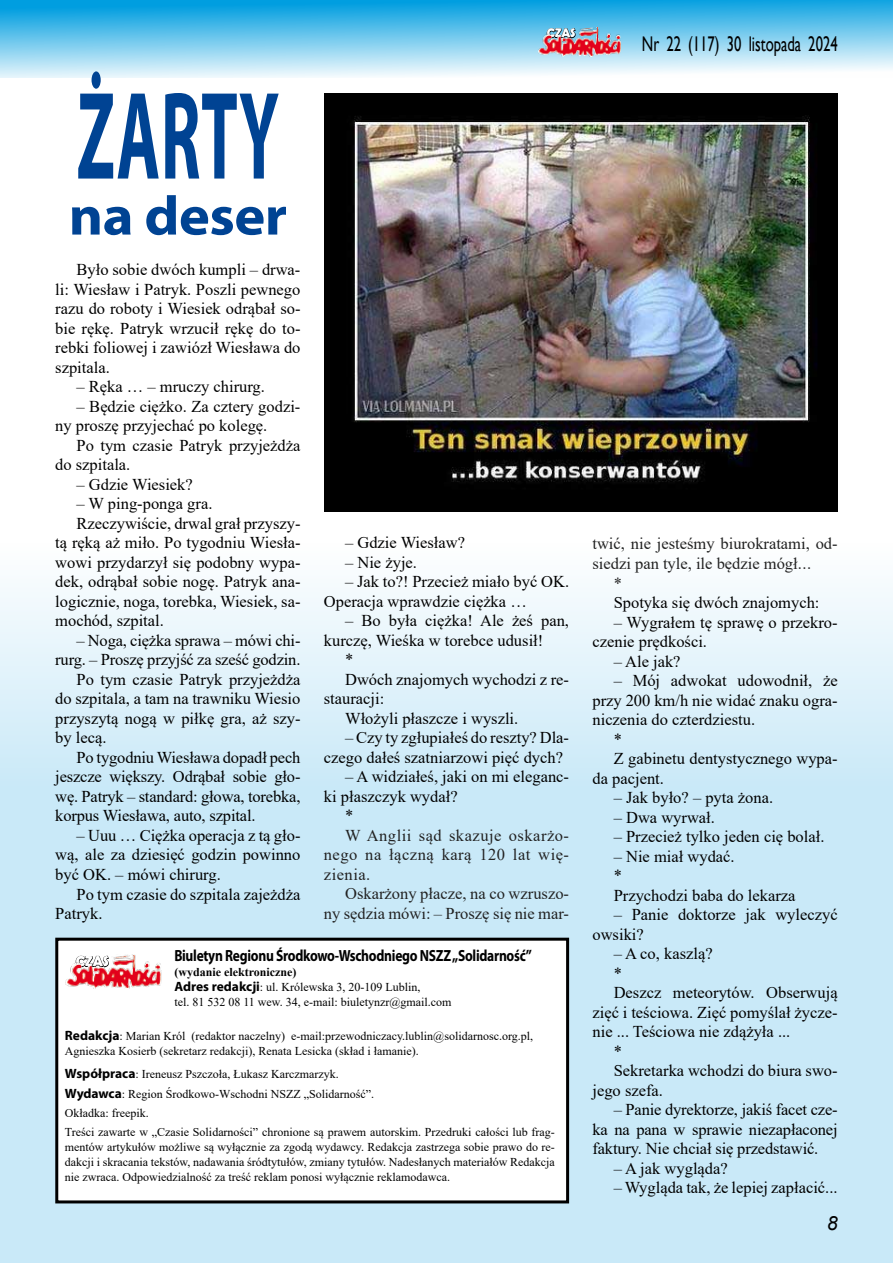
<style>
.page{position:relative;width:893px;height:1263px;background:#fff}
.page>*{position:absolute;margin:0;border:0;box-sizing:border-box;transform-origin:0 0}
.t1{font:700 126px "Myriad Pro";color:#004393;scale:.53 1}
.t2{font:700 55.5px "Myriad Pro";color:#004393;scale:1.06 1}
.t3{font:21.15px "Gill Sans";color:#000;scale:.69 1}
.t4{font:italic 19.5px "Arial";color:#000}
.t5{font:16.5px/19.5px "Times New Roman";color:#000}
.t6{font:16.5px/19.5px "Times New Roman";color:#222;text-align:justify}
.t7{font:700 16.2px "Myriad Pro";letter-spacing:-.02em;color:#000;scale:.83 1}
.t8{font:700 14.4px "Berlin Sans FB Demi";color:#fff}
.t9{font:700 12.6px "Berlin Sans FB Demi";color:#fff}
.t10{font:12px/15px "Times New Roman";color:#000}
.s1{font-weight:700}
.s2{font-family:"Myriad Pro";font-weight:700;font-size:13.5px}
</style>
<div class="page">
<svg style="left:0;top:0;width:893px;height:78px"></svg>
<div style="left:0;top:1039px;width:893px;height:224px;background:#c9e9f8"></div>
<div style="left:0;top:543px;width:893px;height:496px;background:linear-gradient(to bottom,#f1f9fd,#bbe3f6)"></div>
<svg style="left:547px;top:26px;width:28px;height:2px"></svg>
<img style="left:537px;top:29px;width:85px;height:27px">
<img style="left:578px;top:27px;width:22px;height:1px">
<img style="left:539px;top:28px;width:81px;height:27px">
<div style="left:57px;top:939px;width:511px;height:263px;background:#fff"></div>
<div style="left:55px;top:938px;width:514px;height:265px;border:3px solid #000"></div>
<img style="left:65px;top:963px;width:97px;height:25px">
<img style="left:67px;top:955px;width:93px;height:32px">
<img style="left:324px;top:94px;width:513px;height:418px">
<h1 class="t1" style="left:77px;top:54px;width:384px">Żarty</h1>
<h2 class="t2" style="left:69px;top:180px;width:208px">na deser</h2>
<p class="t5" style="left:55px;top:259px;width:247px;text-align:justify;text-indent:21px">Było sobie dwóch kumpli – drwa&shy;li: Wiesław i Patryk. Poszli pewnego razu do roboty i Wiesiek odrąbał so&shy;bie rękę. Patryk wrzucił rękę do to&shy;rebki foliowej i zawiózł Wiesława do szpitala.</p>
<p class="t5" style="left:77px;top:377px;width:190px">– Ręka … – mruczy chirurg.</p>
<p class="t5" style="left:55px;top:396px;width:247px;text-indent:21px">– Będzie ciężko. Za cztery godzi&shy;ny proszę przyjechać po kolegę.</p>
<p class="t5" style="left:55px;top:435px;width:247px;text-indent:21px">Po tym czasie Patryk przyjeżdża do szpitala.</p>
<p class="t5" style="left:77px;top:474px;width:118px">– Gdzie Wiesiek?</p>
<p class="t5" style="left:77px;top:494px;width:137px">– W ping-ponga gra.</p>
<p class="t5" style="left:77px;top:513px;width:225px">Rzeczywiście, drwal grał przyszy-</p>
<p class="t5" style="left:55px;top:533px;width:247px">tą ręką aż miło. Po tygodniu Wiesła-</p>
<p class="t5" style="left:55px;top:552px;width:247px">wowi przydarzył się podobny wypa-</p>
<p class="t5" style="left:55px;top:572px;width:247px">dek, odrąbał sobie nogę. Patryk ana-</p>
<p class="t5" style="left:55px;top:591px;width:247px">logicznie, noga, torebka, Wiesiek, sa-</p>
<p class="t5" style="left:55px;top:611px;width:110px">mochód, szpital.</p>
<p class="t5" style="left:77px;top:630px;width:225px">– Noga, ciężka sprawa – mówi chi-</p>
<p class="t5" style="left:55px;top:650px;width:247px">rurg. – Proszę przyjść za sześć godzin.</p>
<p class="t5" style="left:77px;top:669px;width:225px">Po tym czasie Patryk przyjeżdża</p>
<p class="t5" style="left:55px;top:689px;width:247px">do szpitala, a tam na trawniku Wiesio</p>
<p class="t5" style="left:55px;top:708px;width:247px">przyszytą nogą w piłkę gra, aż szy-</p>
<p class="t5" style="left:55px;top:728px;width:53px">by lecą.</p>
<p class="t5" style="left:77px;top:747px;width:226px">Po tygodniu Wiesława dopadł pech</p>
<p class="t5" style="left:55px;top:767px;width:247px">jeszcze większy. Odrąbał sobie gło-</p>
<p class="t5" style="left:55px;top:786px;width:247px">wę. Patryk – standard: głowa, torebka,</p>
<p class="t5" style="left:55px;top:806px;width:202px">korpus Wiesława, auto, szpital.</p>
<p class="t5" style="left:55px;top:825px;width:247px;text-align:justify;text-indent:21px">– Uuu … Ciężka operacja z tą gło&shy;wą, ale za dziesięć godzin powinno być OK. – mówi chirurg.</p>
<p class="t5" style="left:55px;top:884px;width:247px;text-indent:21px">Po tym czasie do szpitala zajeżdża<br>Patryk.</p>
<p class="t9" style="left:547px;top:26px;width:30px">CZAS</p>
<p class="t5" style="left:345px;top:533px;width:122px">– Gdzie Wiesław?</p>
<p class="t5" style="left:345px;top:552px;width:73px">– Nie żyje.</p>
<p class="t5" style="left:324px;top:572px;width:247px;text-indent:21px">– Jak to?! Przecież miało być OK.<br>Operacja wprawdzie ciężka …</p>
<p class="t5" style="left:345px;top:611px;width:225px">– Bo była ciężka! Ale żeś pan,</p>
<p class="t5" style="left:324px;top:630px;width:221px">kurczę, Wieśka w torebce udusił!</p>
<p class="t5" style="left:345px;top:650px;width:10px">*</p>
<p class="t5" style="left:345px;top:669px;width:225px">Dwóch znajomych wychodzi z re-</p>
<p class="t5" style="left:324px;top:689px;width:62px">stauracji:</p>
<p class="t5" style="left:345px;top:708px;width:175px">Włożyli płaszcze i wyszli.</p>
<p class="t5" style="left:324px;top:728px;width:247px;text-indent:21px">– Czy ty zgłupiałeś do reszty? Dla&shy;czego dałeś szatniarzowi pięć dych?</p>
<p class="t5" style="left:345px;top:767px;width:225px">– A widziałeś, jaki on mi eleganc-</p>
<p class="t5" style="left:324px;top:786px;width:135px">ki płaszczyk wydał?</p>
<p class="t5" style="left:345px;top:806px;width:10px">*</p>
<p class="t6" style="left:324px;top:825px;width:247px;text-indent:21px">W Anglii sąd skazuje oskarżo&shy;nego na łączną karą 120 lat wię&shy;zienia.</p>
<p class="t6" style="left:324px;top:884px;width:247px;text-align:right">Oskarżony płacze, na co wzruszo-<br>ny sędzia mówi: – Proszę się nie mar-</p>
<p class="t8" style="left:76px;top:953px;width:35px">CZAS</p>
<p class="t7" style="left:174px;top:945px;width:306px">Biuletyn Regionu Środkowo-Wschodniego NSZZ</p>
<p class="t7" style="left:452px;top:945px;width:98px">„Solidarność”</p>
<p class="t10" style="left:174px;top:964px;width:279px"><span class="s1">(wydanie elektroniczne)<br></span><span class="s2">Adres redakcji</span>: ul. Królewska 3, 20-109 Lublin,<br>tel. 81 532 08 11 wew. 34, e-mail: biuletynzr@gmail.com</p>
<p class="t10" style="left:65px;top:1028px;width:470px"><span class="s2">Redakcja</span>: Marian Król (redaktor naczelny) e-mail:przewodniczacy.lublin@solidarnosc.org.pl,<br>Agnieszka Kosierb (sekretarz redakcji), Renata Lesicka (skład i łamanie).</p>
<p class="t10" style="left:65px;top:1064px;width:491px;line-height:19.2px"><span class="s2">Współpraca</span>: Ireneusz Pszczoła, Łukasz Karczmarzyk.<br><span class="s2">Wydawca</span>: Region Środkowo-Wschodni NSZZ „Solidarność”.<br>Okładka: freepik.<br>Treści zawarte w „Czasie Solidarności” chronione są prawem autorskim. Przedruki całości lub frag-</p>
<p class="t10" style="left:65px;top:1139px;width:491px;text-align:justify">mentów artykułów możliwe są wyłącznie za zgodą wydawcy. Redakcja zastrzega sobie prawo do re&shy;dakcji i skracania tekstów, nadawania śródtytułów, zmiany tytułów. Nadesłanych materiałów Redakcja nie zwraca. Odpowiedzialność za treść reklam ponosi wyłącznie reklamodawca.</p>
<p class="t3" style="left:642px;top:32px;width:285px">Nr 22 (117) 30 listopada 2024</p>
<p class="t6" style="left:592px;top:534px;width:247px">twić, nie jesteśmy biurokratami, od-</p>
<p class="t6" style="left:592px;top:553px;width:220px">siedzi pan tyle, ile będzie mógł...</p>
<p class="t6" style="left:614px;top:573px;width:10px">*</p>
<p class="t5" style="left:614px;top:592px;width:207px">Spotyka się dwóch znajomych:</p>
<p class="t5" style="left:592px;top:612px;width:247px;text-indent:21px">– Wygrałem tę sprawę o przekro&shy;czenie prędkości.</p>
<p class="t5" style="left:614px;top:651px;width:68px">– Ale jak?</p>
<p class="t5" style="left:614px;top:670px;width:225px">– Mój adwokat udowodnił, że</p>
<p class="t5" style="left:592px;top:690px;width:247px">przy 200 km/h nie widać znaku ogra-</p>
<p class="t5" style="left:592px;top:709px;width:164px">niczenia do czterdziestu.</p>
<p class="t5" style="left:614px;top:729px;width:10px">*</p>
<p class="t5" style="left:614px;top:748px;width:225px">Z gabinetu dentystycznego wypa-</p>
<p class="t5" style="left:592px;top:768px;width:73px">da pacjent.</p>
<p class="t5" style="left:614px;top:787px;width:161px">– Jak było? – pyta żona.</p>
<p class="t5" style="left:614px;top:807px;width:103px">– Dwa wyrwał.</p>
<p class="t5" style="left:614px;top:826px;width:212px">– Przecież tylko jeden cię bolał.</p>
<p class="t5" style="left:614px;top:846px;width:183px">– Nie miał wydać.<br>*<br>Przychodzi baba do lekarza</p>
<p class="t5" style="left:592px;top:904px;width:247px;text-indent:21px">– Panie doktorze jak wyleczyć owsiki?</p>
<p class="t5" style="left:614px;top:943px;width:100px">– A co, kaszlą?</p>
<p class="t5" style="left:614px;top:963px;width:10px">*</p>
<p class="t5" style="left:614px;top:982px;width:225px">Deszcz meteorytów. Obserwują</p>
<p class="t5" style="left:592px;top:1002px;width:247px">zięć i teściowa. Zięć pomyślał życze-</p>
<p class="t5" style="left:592px;top:1021px;width:199px">nie ... Teściowa nie zdążyła ...</p>
<p class="t5" style="left:614px;top:1041px;width:10px">*</p>
<p class="t5" style="left:614px;top:1060px;width:225px">Sekretarka wchodzi do biura swo-</p>
<p class="t5" style="left:592px;top:1080px;width:72px">jego szefa.</p>
<p class="t5" style="left:592px;top:1099px;width:247px;text-align:justify;text-indent:21px">– Panie dyrektorze, jakiś facet cze&shy;ka na pana w sprawie niezapłaconej faktury. Nie chciał się przedstawić.</p>
<p class="t5" style="left:614px;top:1158px;width:116px">– A jak wygląda?</p>
<p class="t5" style="left:614px;top:1177px;width:225px">– Wygląda tak, że lepiej zapłacić...</p>
<p class="t4" style="left:827px;top:1211px;width:12px">8</p>
</div>
